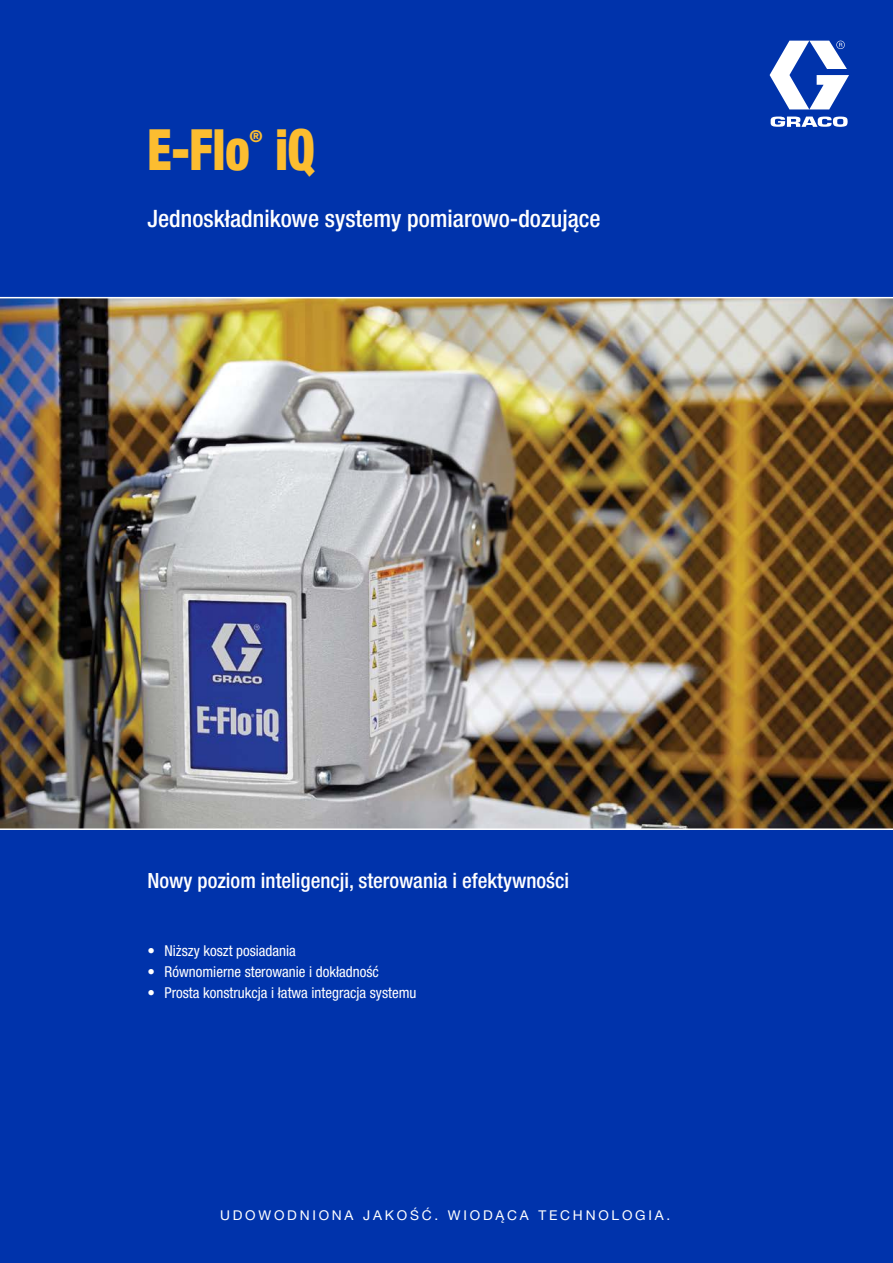
<style>
.page{position:relative;width:893px;height:1263px;background:#0033ab}
.page>*{position:absolute;margin:0;border:0;box-sizing:border-box;transform-origin:0 0}
.t1{font:900 condensed 57px "Helvetica Neue LTCE";color:#fcbd30;scale:.85 1}
.t2{font:500 condensed 24px "Helvetica Neue LTCE";color:#fff}
.t3{font:500 condensed 21px "Helvetica Neue LTCE";color:#fff}
.t4{font:900 condensed 16.5px "Helvetica Neue LTCE";color:#fcbd30}
.t5{font:condensed 15px "Helvetica Neue LTCE";color:#fff}
.t6{font:13.5px "Helvetica Neue LT Pro";letter-spacing:.2em;color:#fff}
.s1{font-family:"Helvetica Neue LT Std"}
</style>
<div class="page">
<img style="left:0;top:298px;width:893px;height:530px">
<hr style="left:0;top:297px;width:893px;height:1px;background:#fff">
<hr style="left:0;top:828px;width:893px;height:2px;background:#fff">
<svg style="left:770px;top:41px;width:79px;height:68px"></svg>
<svg style="left:771px;top:116px;width:77px;height:11px"></svg>
<h1 class="t1" style="left:148px;top:115px;width:122px">E-Flo</h1>
<p class="t4" style="left:250px;top:126px;width:15px">®</p>
<h1 class="t1" style="left:275px;top:115px;width:48px">iQ</h1>
<h2 class="t2" style="left:148px;top:204px;width:455px">Jednoskładnikowe systemy pomiarowo-dozujące</h2>
<h3 class="t3" style="left:148px;top:868px;width:423px">Nowy poziom inteligencji, sterowania i efektywności</h3>
<p class="t5" style="left:148px;top:942px;width:150px"><span class="s1">•</span> Niższy koszt posiadania</p>
<p class="t5" style="left:148px;top:963px;width:233px"><span class="s1">•</span> Równomierne sterowanie i dokładność</p>
<p class="t5" style="left:148px;top:984px;width:270px"><span class="s1">•</span> Prosta konstrukcja i łatwa integracja systemu</p>
<p class="t6" style="left:220px;top:1207px;width:452px">UDOWODNIONA JAKOŚĆ. WIODĄCA TECHNOLOGIA.</p>
</div>
